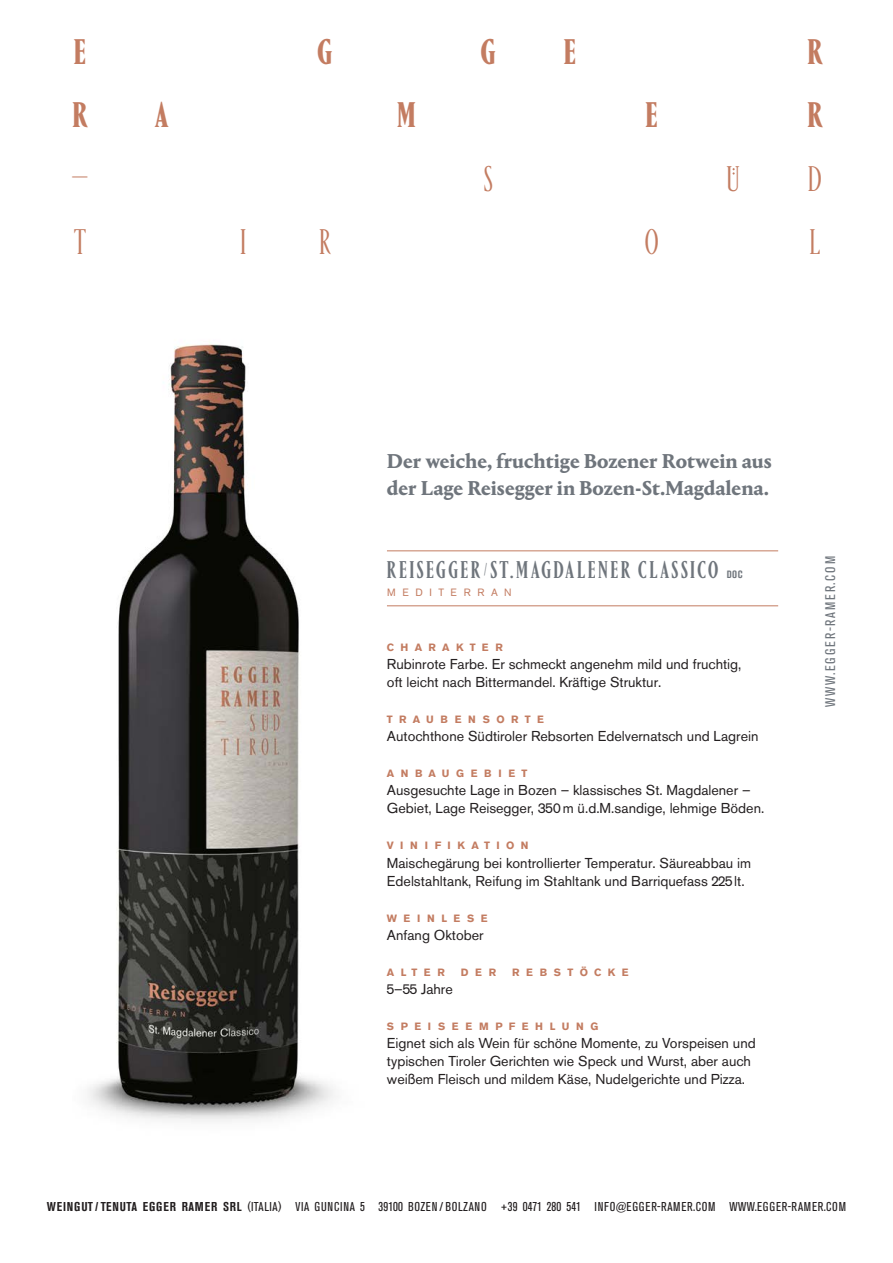
<style>
.page{position:relative;width:893px;height:1263px;background:#fff}
.page>*{position:absolute;margin:0;border:0;box-sizing:border-box;transform-origin:0 0}
.t1{font:700 37.5px "Portrait Cond";color:#c37c61}
.t2{font:300 37.5px "Portrait Cond";color:#c37c61}
.t3{font:500 25.5px "Portrait Cond";letter-spacing:.1em;color:#6f757c}
.t4{font:700 21px/27.2px "Portrait Text";letter-spacing:-.005em;color:#6f757c}
.t5{font:14.25px/18px "Akzidenz Grotesk Pro";color:#231f20}
.t6{font:condensed 13.8px "Akzidenz Grotesk Pro";letter-spacing:.12em;color:#6f757c;scale:1.05 1}
.t7{font:condensed 12.75px "Akzidenz Grotesk Pro";letter-spacing:.05em;color:#231f20}
.t8{font:700 10.5px "Akzidenz Grotesk Pro";letter-spacing:.6em;color:#c37c61}
.t9{font:700 10.5px "Akzidenz Grotesk Pro";letter-spacing:.62em;color:#c37c61}
.t10{font:700 10.5px "Akzidenz Grotesk Pro";letter-spacing:.64em;color:#c37c61}
.t11{font:10.5px "Akzidenz Grotesk Pro";letter-spacing:.63em;color:#c37c61}
.t12{font:700 condensed 10.5px "Akzidenz Grotesk Pro";color:#6f757c}
.s1{font-weight:700}
</style>
<div class="page">
<img style="left:88px;top:344px;width:247px;height:778px">
<hr style="left:387px;top:550px;width:391px;height:1px;background:#c37c61">
<hr style="left:387px;top:605px;width:391px;height:1px;background:#c37c61">
<h1 class="t1" style="left:74px;top:29px;width:13px">E</h1>
<h1 class="t1" style="left:318px;top:29px;width:16px">G</h1>
<h1 class="t1" style="left:481px;top:29px;width:16px">G</h1>
<h1 class="t1" style="left:564px;top:29px;width:13px">E</h1>
<h1 class="t1" style="left:807px;top:29px;width:16px">R</h1>
<h1 class="t1" style="left:73px;top:92px;width:16px">R</h1>
<h1 class="t1" style="left:155px;top:92px;width:15px">A</h1>
<h1 class="t1" style="left:397px;top:92px;width:20px">M</h1>
<h1 class="t1" style="left:645px;top:92px;width:13px">E</h1>
<h1 class="t1" style="left:807px;top:92px;width:16px">R</h1>
<h1 class="t2" style="left:72px;top:153px;width:18px">—</h1>
<h1 class="t2" style="left:484px;top:157px;width:11px">S</h1>
<h1 class="t2" style="left:727px;top:157px;width:15px">U</h1>
<h1 class="t2" style="left:808px;top:157px;width:15px">D</h1>
<h1 class="t2" style="left:74px;top:221px;width:14px">T</h1>
<h1 class="t2" style="left:240px;top:221px;width:8px">I</h1>
<h1 class="t2" style="left:319px;top:221px;width:13px">R</h1>
<h1 class="t2" style="left:645px;top:221px;width:15px">O</h1>
<h1 class="t2" style="left:809px;top:221px;width:12px">L</h1>
<h3 class="t4" style="left:387px;top:446px;width:386px">Der weiche, fruchtige Bozener Rotwein aus der Lage Reisegger in Bozen-St.Magdalena.</h3>
<h2 class="t3" style="left:387px;top:555px;width:333px">REISEGGER <sup>/</sup>ST.MAGDALENER CLASSICO</h2>
<p class="t12" style="left:727px;top:568px;width:17px">DOC</p>
<p class="t11" style="left:387px;top:586px;width:126px">MEDITERRAN</p>
<p class="t8" style="left:387px;top:640px;width:117px">CHARAKTER</p>
<p class="t5" style="left:387px;top:655px;width:356px">Rubinrote Farbe. Er schmeckt angenehm mild und fruchtig, oft leicht nach Bittermandel. Kräftige Struktur.</p>
<p class="t8" style="left:387px;top:712px;width:158px">TRAUBENSORTE</p>
<p class="t5" style="left:387px;top:727px;width:373px">Autochthone Südtiroler Rebsorten Edelvernatsch und Lagrein</p>
<p class="t9" style="left:387px;top:767px;width:142px">ANBAUGEBIET</p>
<p class="t5" style="left:387px;top:781px;width:379px">Ausgesuchte Lage in Bozen – klassisches St. Magdalener –<br>Gebiet, Lage Reisegger, 350m ü.d.M.sandige, lehmige Böden.</p>
<p class="t8" style="left:387px;top:839px;width:143px">VINIFIKATION</p>
<p class="t5" style="left:387px;top:853px;width:366px">Maischegärung bei kontrollierter Temperatur. Säureabbau im<br>Edelstahltank, Reifung im Stahltank und Barriquefass 225lt.</p>
<p class="t10" style="left:387px;top:911px;width:102px">WEINLESE</p>
<p class="t5" style="left:387px;top:926px;width:98px">Anfang Oktober</p>
<p class="t9" style="left:387px;top:965px;width:59px">ALTER</p>
<p class="t9" style="left:461px;top:965px;width:37px">DER</p>
<p class="t9" style="left:512px;top:965px;width:118px">REBSTÖCKE</p>
<p class="t5" style="left:387px;top:980px;width:67px">5–55 Jahre</p>
<p class="t10" style="left:387px;top:1020px;width:213px">SPEISEEMPFEHLUNG</p>
<p class="t5" style="left:387px;top:1034px;width:370px">Eignet sich als Wein für schöne Momente, zu Vorspeisen und typischen Tiroler Gerichten wie Speck und Wurst, aber auch weißem Fleisch und mildem Käse, Nudelgerichte und Pizza.</p>
<p class="t6" style="left:821px;top:707px;width:145px;rotate:-90deg">WWW.EGGER-RAMER.COM</p>
<p class="t7" style="left:47px;top:1198px;width:801px"><span class="s1">WEINGUT/TENUTA EGGER RAMER SRL</span> (ITALIA) VIA GUNCINA 5 39100 BOZEN / BOLZANO +39 0471 280 541 INFO@EGGER-RAMER.COM WWW.EGGER-RAMER.COM</p>
</div>
